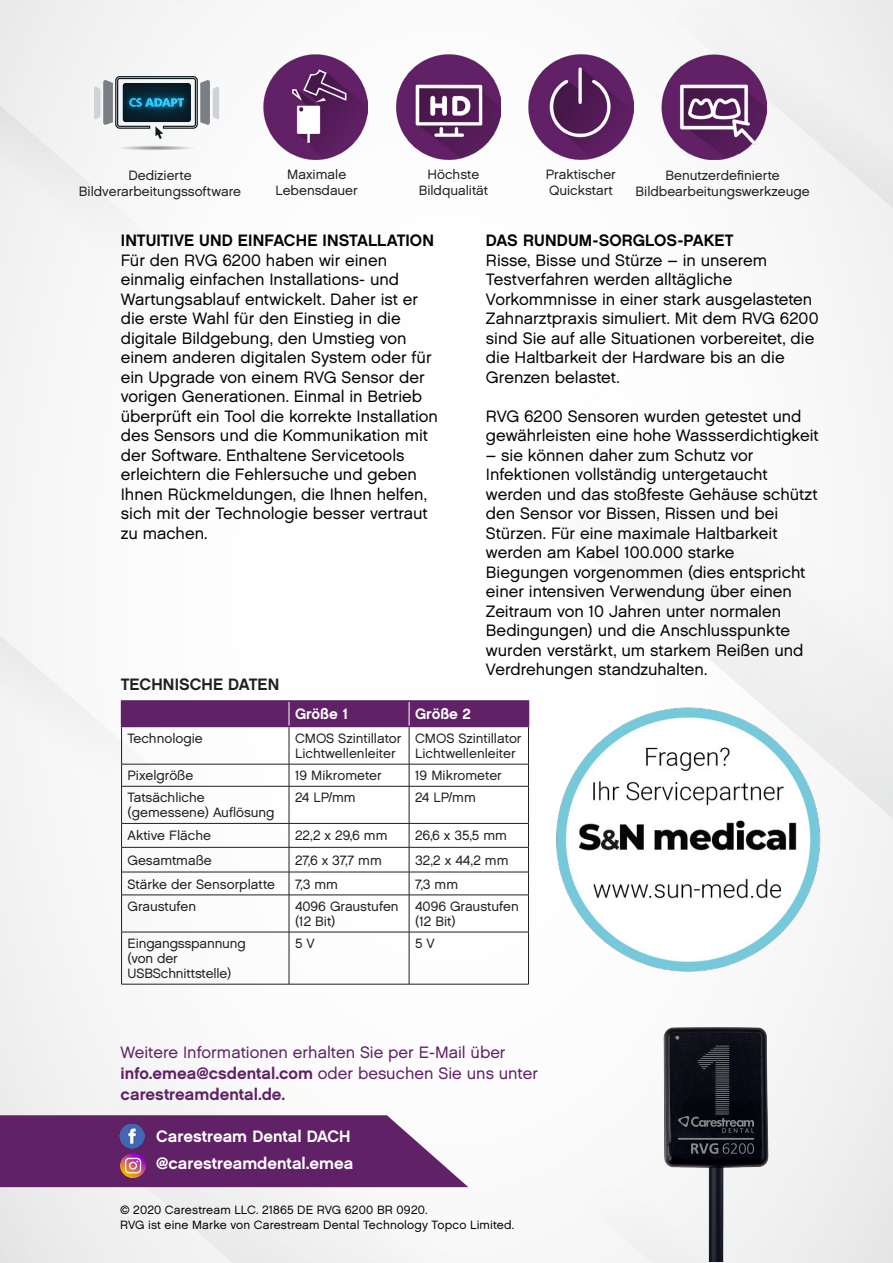
<style>
.page{position:relative;width:893px;height:1263px;background:#fff}
.page>*{position:absolute;margin:0;border:0;box-sizing:border-box;transform-origin:0 0}
.Bullet_text{font:16.5px/19.5px "Chalet London Nineteen Sixty";color:#040503}
.t1{font:16.5px/21px "Chalet London Nineteen Sixty";color:#612166}
.subhead{font:16.5px "Chalet New York Nineteen Sixty";letter-spacing:.005em;color:#040503}
.t2{font:16.5px "Chalet New York Nineteen Sixty";color:#fff}
.subhead-2{font:16.5px "Chalet New York Nineteen Sixty";letter-spacing:.005em;color:#231f20}
.t3{font:15px "Chalet New York Nineteen Sixty";color:#fff}
.t4{font:13.5px/16.2px "Chalet London Nineteen Sixty";color:#231f20;text-align:center}
.legal{font:12px "Chalet London Nineteen Sixty";letter-spacing:.01em;color:#040503}
.s1{font-family:"Chalet New York Nineteen Sixty"}
</style>
<div class="page">
<div style="left:0;top:0;width:893px;height:1263px;background:linear-gradient(to right,#f9f9f9,#f8f8f9)"></div>
<img style="left:263px;top:55px;width:105px;height:104px">
<img style="left:396px;top:55px;width:105px;height:104px">
<img style="left:529px;top:55px;width:105px;height:104px">
<img style="left:662px;top:55px;width:104px;height:104px">
<img style="left:654px;top:1014px;width:129px;height:247px">
<svg style="left:114px;top:145px;width:84px;height:5px"></svg>
<svg style="left:94px;top:76px;width:125px;height:63px"></svg>
<svg style="left:0;top:1115px;width:468px;height:72px;background:#6f3473"></svg>
<img style="left:120px;top:1124px;width:25px;height:24px">
<img style="left:121px;top:1153px;width:24px;height:25px">
<hr style="left:121px;top:727px;width:1px;height:37px;background:#231f20">
<hr style="left:289px;top:727px;width:1px;height:37px;background:#231f20">
<hr style="left:409px;top:727px;width:1px;height:37px;background:#231f20">
<hr style="left:528px;top:727px;width:1px;height:37px;background:#231f20">
<hr style="left:121px;top:764px;width:168px;height:1px;background:#231f20">
<svg style="left:121px;top:764px;width:1px;height:22px"></svg>
<hr style="left:289px;top:764px;width:120px;height:1px;background:#231f20">
<svg style="left:289px;top:764px;width:1px;height:22px"></svg>
<hr style="left:409px;top:764px;width:120px;height:1px;background:#231f20">
<svg style="left:409px;top:764px;width:1px;height:22px"></svg>
<svg style="left:528px;top:764px;width:1px;height:22px"></svg>
<hr style="left:121px;top:786px;width:168px;height:1px;background:#231f20">
<hr style="left:121px;top:786px;width:1px;height:37px;background:#231f20">
<hr style="left:289px;top:786px;width:120px;height:1px;background:#231f20">
<hr style="left:289px;top:786px;width:1px;height:37px;background:#231f20">
<hr style="left:409px;top:786px;width:120px;height:1px;background:#231f20">
<hr style="left:409px;top:786px;width:1px;height:37px;background:#231f20">
<hr style="left:528px;top:786px;width:1px;height:37px;background:#231f20">
<hr style="left:121px;top:823px;width:168px;height:1px;background:#231f20">
<hr style="left:289px;top:823px;width:120px;height:1px;background:#231f20">
<hr style="left:409px;top:823px;width:120px;height:1px;background:#231f20">
<hr style="left:121px;top:847px;width:168px;height:1px;background:#231f20">
<hr style="left:289px;top:847px;width:120px;height:1px;background:#231f20">
<hr style="left:409px;top:847px;width:120px;height:1px;background:#231f20">
<hr style="left:121px;top:872px;width:168px;height:1px;background:#231f20">
<svg style="left:121px;top:824px;width:1px;height:71px"></svg>
<hr style="left:289px;top:872px;width:120px;height:1px;background:#231f20">
<svg style="left:289px;top:824px;width:1px;height:71px"></svg>
<hr style="left:409px;top:872px;width:120px;height:1px;background:#231f20">
<svg style="left:409px;top:824px;width:1px;height:71px"></svg>
<svg style="left:528px;top:824px;width:1px;height:71px"></svg>
<hr style="left:121px;top:895px;width:168px;height:1px;background:#231f20">
<hr style="left:121px;top:895px;width:1px;height:37px;background:#231f20">
<hr style="left:289px;top:895px;width:120px;height:1px;background:#231f20">
<hr style="left:289px;top:895px;width:1px;height:37px;background:#231f20">
<hr style="left:409px;top:895px;width:120px;height:1px;background:#231f20">
<hr style="left:409px;top:895px;width:1px;height:37px;background:#231f20">
<hr style="left:528px;top:895px;width:1px;height:37px;background:#231f20">
<hr style="left:121px;top:932px;width:168px;height:1px;background:#231f20">
<hr style="left:121px;top:932px;width:1px;height:52px;background:#231f20">
<hr style="left:289px;top:932px;width:120px;height:1px;background:#231f20">
<hr style="left:289px;top:932px;width:1px;height:52px;background:#231f20">
<hr style="left:409px;top:932px;width:120px;height:1px;background:#231f20">
<hr style="left:409px;top:932px;width:1px;height:52px;background:#231f20">
<hr style="left:528px;top:932px;width:1px;height:52px;background:#231f20">
<hr style="left:121px;top:984px;width:168px;height:1px;background:#231f20">
<hr style="left:289px;top:984px;width:120px;height:1px;background:#231f20">
<hr style="left:409px;top:984px;width:120px;height:1px;background:#231f20">
<hr style="left:121px;top:700px;width:168px;height:2px;background:#612166">
<hr style="left:289px;top:700px;width:120px;height:2px;background:#612166">
<hr style="left:409px;top:700px;width:120px;height:2px;background:#612166">
<div style="left:121px;top:701px;width:408px;height:25px;background:#612166"></div>
<hr style="left:121px;top:726px;width:168px;height:1px;background:#612166">
<hr style="left:289px;top:726px;width:120px;height:1px;background:#612166">
<hr style="left:409px;top:726px;width:120px;height:1px;background:#612166">
<img style="left:552px;top:704px;width:271px;height:271px">
<p class="t4" style="left:79px;top:167px;width:164px">Dedizierte<br>Bildverarbeitungssoftware</p>
<p class="t4" style="left:276px;top:166px;width:84px">Maximale<br>Lebensdauer</p>
<p class="t4" style="left:419px;top:166px;width:71px">Höchste<br>Bildqualität</p>
<p class="t4" style="left:546px;top:166px;width:71px;text-align:left">Praktischer<br>Quickstart</p>
<p class="t4" style="left:636px;top:167px;width:176px">Benutzerdefinierte<br>Bildbearbeitungswerkzeuge</p>
<p class="subhead" style="left:121px;top:230px;width:315px">INTUITIVE UND EINFACHE INSTALLATION</p>
<p class="Bullet_text" style="left:121px;top:250px;width:319px">Für den RVG 6200 haben wir einen einmalig einfachen Installations- und Wartungsablauf entwickelt. Daher ist er die erste Wahl für den Einstieg in die digitale Bildgebung, den Umstieg von einem anderen digitalen System oder für ein Upgrade von einem RVG Sensor der vorigen Generationen. Einmal in Betrieb überprüft ein Tool die korrekte Installation des Sensors und die Kommunikation mit der Software. Enthaltene Servicetools erleichtern die Fehlersuche und geben Ihnen Rückmeldungen, die Ihnen helfen, sich mit der Technologie besser vertraut zu machen.</p>
<p class="subhead-2" style="left:121px;top:674px;width:160px">TECHNISCHE DATEN</p>
<p class="t3" style="left:295px;top:705px;width:55px">Größe 1</p>
<p class="t3" style="left:415px;top:705px;width:57px">Größe 2</p>
<p class="subhead" style="left:486px;top:230px;width:249px">DAS RUNDUM-SORGLOS-PAKET</p>
<p class="Bullet_text" style="left:486px;top:250px;width:334px">Risse, Bisse und Stürze – in unserem Testverfahren werden alltägliche Vorkommnisse in einer stark ausgelasteten Zahnarztpraxis simuliert. Mit dem RVG 6200 sind Sie auf alle Situationen vorbereitet, die die Haltbarkeit der Hardware bis an die Grenzen belastet.</p>
<p class="Bullet_text" style="left:486px;top:406px;width:334px">RVG 6200 Sensoren wurden getestet und gewährleisten eine hohe Wassserdichtigkeit</p>
<p class="Bullet_text" style="left:486px;top:445px;width:333px">– sie können daher zum Schutz vor Infektionen vollständig untergetaucht werden und das stoßfeste Gehäuse schützt den Sensor vor Bissen, Rissen und bei Stürzen. Für eine maximale Haltbarkeit werden am Kabel 100.000 starke Biegungen vorgenommen (dies entspricht einer intensiven Verwendung über einen Zeitraum von 10 Jahren unter normalen Bedingungen) und die Anschlusspunkte wurden verstärkt, um starkem Reißen und Verdrehungen standzuhalten.</p>
<p class="t4" style="left:128px;top:730px;width:77px">Technologie</p>
<p class="t4" style="left:295px;top:730px;width:108px">CMOS Szintillator</p>
<p class="t4" style="left:295px;top:745px;width:102px">Lichtwellenleiter</p>
<p class="t4" style="left:415px;top:730px;width:108px">CMOS Szintillator</p>
<p class="t4" style="left:415px;top:745px;width:102px">Lichtwellenleiter</p>
<p class="t4" style="left:128px;top:767px;width:67px">Pixelgröße</p>
<p class="t4" style="left:295px;top:767px;width:88px">19 Mikrometer</p>
<p class="t4" style="left:415px;top:767px;width:88px">19 Mikrometer</p>
<p class="t4" style="left:128px;top:790px;width:149px;line-height:15px;text-align:left">Tatsächliche (gemessene) Auflösung</p>
<p class="t4" style="left:295px;top:789px;width:62px">24 LP/mm</p>
<p class="t4" style="left:415px;top:789px;width:62px">24 LP/mm</p>
<p class="t4" style="left:128px;top:827px;width:85px">Aktive Fläche</p>
<p class="t4" style="left:295px;top:827px;width:94px">22,2 x 29,6 mm</p>
<p class="t4" style="left:415px;top:827px;width:93px">26,6 x 35,5 mm</p>
<p class="t4" style="left:128px;top:852px;width:86px">Gesamtmaße</p>
<p class="t4" style="left:295px;top:852px;width:88px">27,6 x 37,7 mm</p>
<p class="t4" style="left:415px;top:852px;width:95px">32,2 x 44,2 mm</p>
<p class="t4" style="left:128px;top:876px;width:149px">Stärke der Sensorplatte</p>
<p class="t4" style="left:295px;top:876px;width:45px">7,3 mm</p>
<p class="t4" style="left:415px;top:876px;width:45px">7,3 mm</p>
<p class="t4" style="left:128px;top:898px;width:70px">Graustufen</p>
<p class="t4" style="left:295px;top:898px;width:105px">4096 Graustufen</p>
<p class="t4" style="left:295px;top:913px;width:42px">(12 Bit)</p>
<p class="t4" style="left:415px;top:898px;width:105px">4096 Graustufen</p>
<p class="t4" style="left:415px;top:913px;width:42px">(12 Bit)</p>
<p class="t4" style="left:128px;top:935px;width:120px">Eingangsspannung</p>
<p class="t4" style="left:128px;top:951px;width:105px;line-height:15px;text-align:left">(von der<br>USBSchnittstelle)</p>
<p class="t4" style="left:295px;top:935px;width:21px">5 V</p>
<p class="t4" style="left:415px;top:935px;width:21px">5 V</p>
<p class="t1" style="left:121px;top:1041px;width:419px">Weitere Informationen erhalten Sie per E-Mail über <span class="s1">info.emea@csdental.com</span> oder besuchen Sie uns unter <span class="s1">carestreamdental.de.</span></p>
<p class="t2" style="left:156px;top:1125px;width:196px">Carestream Dental DACH</p>
<p class="t2" style="left:156px;top:1153px;width:199px">@carestreamdental.emea</p>
<p class="legal" style="left:120px;top:1202px;width:309px">© 2020 Carestream LLC. 21865 DE RVG 6200 BR 0920.</p>
<p class="legal" style="left:120px;top:1217px;width:396px">RVG ist eine Marke von Carestream Dental Technology Topco Limited.</p>
</div>
